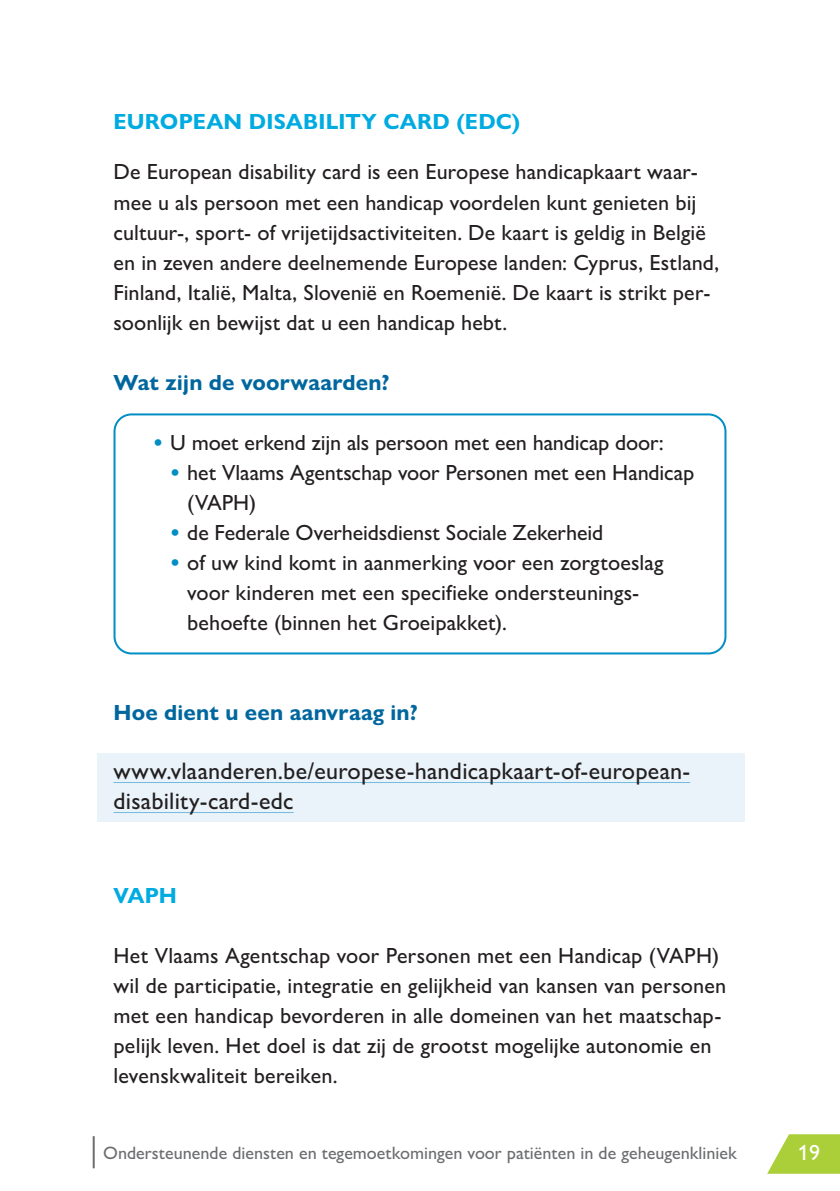
<style>
.page{position:relative;width:840px;height:1191px;background:#fff}
.page>*{position:absolute;margin:0;border:0;box-sizing:border-box;transform-origin:0 0}
.t1{font:500 24px/30px "Gill Sans Nova";letter-spacing:.01em;color:#231f20}
.t2{font:500 22px/30px "Gill Sans Nova";letter-spacing:.005em;color:#231f20}
.t3{font:700 22px "Gill Sans Nova";letter-spacing:.01em;color:#00679e}
.t4{font:700 22px "Gill Sans Nova";letter-spacing:.01em;color:#00abe1}
.t5{font:500 22px "Gill Sans Nova";color:#fff}
.t6{font:500 18px "Gill Sans Nova";color:#6c6d70}
.s1{font-weight:700;color:#008ec4}
</style>
<div class="page">
<svg style="left:767px;top:1134px;width:72px;height:39px"></svg>
<hr style="left:93px;top:1136px;width:2px;height:32px;background:#6c6d70">
<div style="left:97px;top:753px;width:647px;height:68px;background:#e9f3f9"></div>
<div style="left:113px;top:413px;width:613px;height:241px;border:2px solid #008ec4;border-radius:17px"></div>
<hr style="left:113px;top:782px;width:576px;height:1px;background:#77badd">
<hr style="left:113px;top:812px;width:180px;height:1px;background:#77badd">
<p class="t4" style="left:113px;top:108px;width:408px">EUROPEAN DISABILITY CARD (EDC)</p>
<p class="t2" style="left:113px;top:157px;width:607px">De European disability card is een Europese handicapkaart waar&shy;mee u als persoon met een handicap voordelen kunt genieten bij cultuur-, sport- of vrijetijdsactiviteiten. De kaart is geldig in België en in zeven andere deelnemende Europese landen: Cyprus, Estland, Finland, Italië, Malta, Slovenië en Roemenië. De kaart is strikt per&shy;soonlijk en bewijst dat u een handicap hebt.</p>
<p class="t3" style="left:113px;top:368px;width:277px">Wat zijn de voorwaarden?</p>
<p class="t2" style="left:153px;top:427px;width:512px"><span class="s1">•</span> U moet erkend zijn als persoon met een handicap door:</p>
<p class="t2" style="left:187px;top:457px;width:508px;text-indent:-17px"><span class="s1">•</span> het Vlaams Agentschap voor Personen met een Handicap (VAPH)</p>
<p class="t2" style="left:170px;top:517px;width:434px"><span class="s1">•</span> de Federale Overheidsdienst Sociale Zekerheid</p>
<p class="t2" style="left:187px;top:547px;width:477px;text-indent:-17px"><span class="s1">•</span> of uw kind komt in aanmerking voor een zorgtoeslag voor kinderen met een specifieke ondersteunings&shy;behoefte (binnen het Groeipakket).</p>
<p class="t3" style="left:113px;top:698px;width:306px">Hoe dient u een aanvraag in?</p>
<p class="t1" style="left:113px;top:755px;width:576px">www.vlaanderen.be/europese-handicapkaart-of-european&shy;disability--card-edc</p>
<p class="t4" style="left:113px;top:881px;width:65px">VAPH</p>
<p class="t2" style="left:113px;top:940px;width:614px">Het Vlaams Agentschap voor Personen met een Handicap (VAPH) wil de participatie, integratie en gelijkheid van kansen van personen met een handicap bevorderen in alle domeinen van het maatschap&shy;pelijk leven. Het doel is dat zij de grootst mogelijke autonomie en levenskwaliteit bereiken.</p>
<p class="t6" style="left:103px;top:1141px;width:634px">Ondersteunende diensten en tegemoetkomingen voor patiënten in de geheugenkliniek</p>
<p class="t5" style="left:797px;top:1138px;width:23px">19</p>
</div>
